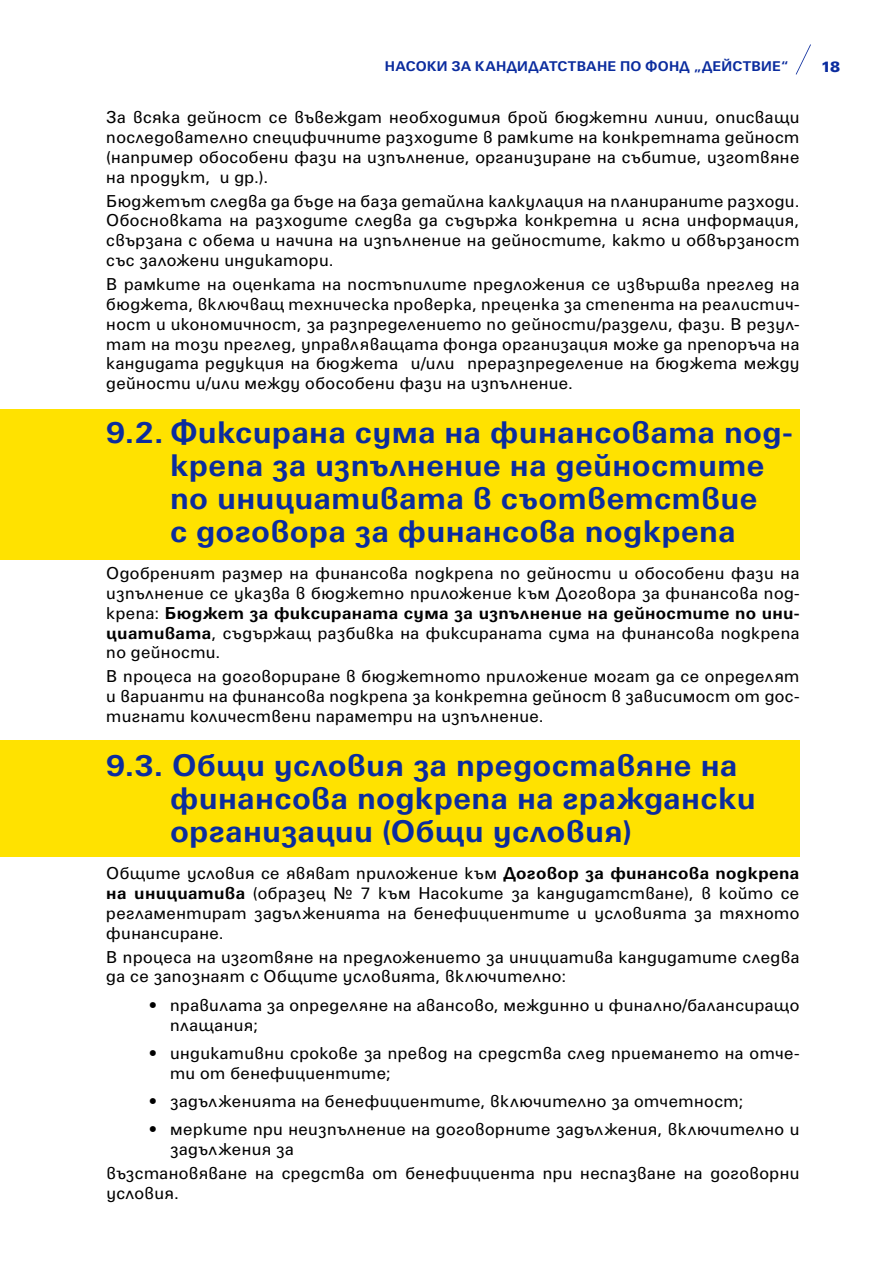
<style>
.page{position:relative;width:893px;height:1263px;background:#fff}
.page>*{position:absolute;margin:0;border:0;box-sizing:border-box;transform-origin:0 0}
.t1{font:700 30px/33px "SP Universus";letter-spacing:.015em;color:#0b2c9e}
.t2{font:16.5px/19.8px "SP Universus";letter-spacing:.025em;color:#000;text-align:justify}
.t3{font:900 15px "SP Universus";color:#0b2c9e}
.t4{font:700 13.5px "SP Universus";letter-spacing:.015em;color:#0b2c9e}
.s1{font-weight:700}
</style>
<div class="page">
<svg style="left:796px;top:44px;width:15px;height:31px"></svg>
<div style="left:0;top:409px;width:799px;height:150px;background:#ffe200"></div>
<div style="left:0;top:740px;width:799px;height:117px;background:#ffe200"></div>
<p class="t4" style="left:385px;top:58px;width:406px">НAСОКИ ЗА КАНДИДАТСТВАНЕ по ФОНД „ДЕЙСТВИЕ“</p>
<p class="t3" style="left:821px;top:58px;width:21px">18</p>
<p class="t2" style="left:106px;top:107px;width:695px">За всяка дейност се въвеждат необходимия брой бюджетни линии, описващи последователно специфичните разходите в рамките на конкретната дейност (например обособени фази на изпълнение, организиране на събитие, изготвяне на продукт, и др.).</p>
<p class="t2" style="left:106px;top:191px;width:695px">Бюджетът следва да бъде на база детайлна калкулация на планираните разходи.<br>Обосновката на разходите следва да съдържа конкретна и ясна информация, свързана с обема и начина на изпълнение на дейностите, както и обвързаност със заложени индикатори.</p>
<p class="t2" style="left:106px;top:274px;width:695px">В рамките на оценката на постъпилите предложения се извършва преглед на бюджета, включващ техническа проверка, преценка за степента на реалистич&shy;ност и икономичност, за разпределението по дейности/раздели, фази. В резул&shy;тат на този преглед, управляващата фонда организация може да препоръча на кандидата редукция на бюджета и/или преразпределение на бюджета между дейности и/или между обособени фази на изпълнение.</p>
<h1 class="t1" style="left:170px;top:416px;width:624px;text-indent:-64px">9.2. Фиксирана сума на финансовата под&shy;крепа за изпълнение на дейностите по инициативата в съответствие<br>с договора за финансова подкрепа</h1>
<p class="t2" style="left:106px;top:563px;width:695px">Одобреният размер на финансова подкрепа по дейности и обособени фази на изпълнение се указва в бюджетно приложение към Договора за финансова под&shy;крепа: <span class="s1">Бюджет за фиксираната сума за изпълнение на дейностите по ини&shy;циативата</span>, съдържащ разбивка на фиксираната сума на финансова подкрепа по дейности.</p>
<p class="t2" style="left:106px;top:666px;width:695px">В процеса на договориране в бюджетното приложение могат да се определят и варианти на финансова подкрепа за конкретна дейност в зависимост от дос&shy;тигнати количествени параметри на изпълнение.</p>
<h1 class="t1" style="left:170px;top:749px;width:587px;text-indent:-64px">9.3. Общи условия за предоставяне на финансова подкрепа на граждански организации (Общи условия)</h1>
<p class="t2" style="left:106px;top:863px;width:695px">Общите условия се явяват приложение към <span class="s1">Договор за финансова подкрепа на инициатива</span> (образец № 7 към Насоките за кандидатстване), в който се регламентират задълженията на бенефициентите и условията за тяхното финансиране.</p>
<p class="t2" style="left:106px;top:947px;width:695px">В процеса на изготвяне на предложението за инициатива кандидатите следва да се запознаят с Общите условията, включително:</p>
<p class="t2" style="left:170px;top:995px;width:631px;text-indent:-21px">• правилата за определяне на авансово, междинно и финално/балансиращо плащания;</p>
<p class="t2" style="left:170px;top:1043px;width:631px;text-indent:-21px">• индикативни срокове за превод на средства след приемането на отче&shy;ти от бенефициентите;</p>
<p class="t2" style="left:149px;top:1091px;width:596px">• задълженията на бенефициентите, включително за отчетност;</p>
<p class="t2" style="left:170px;top:1119px;width:631px;text-indent:-21px">• мерките при неизпълнение на договорните задължения, включително и задължения за</p>
<p class="t2" style="left:106px;top:1163px;width:695px">възстановяване на средства от бенефициента при неспазване на договорни условия.</p>
</div>
